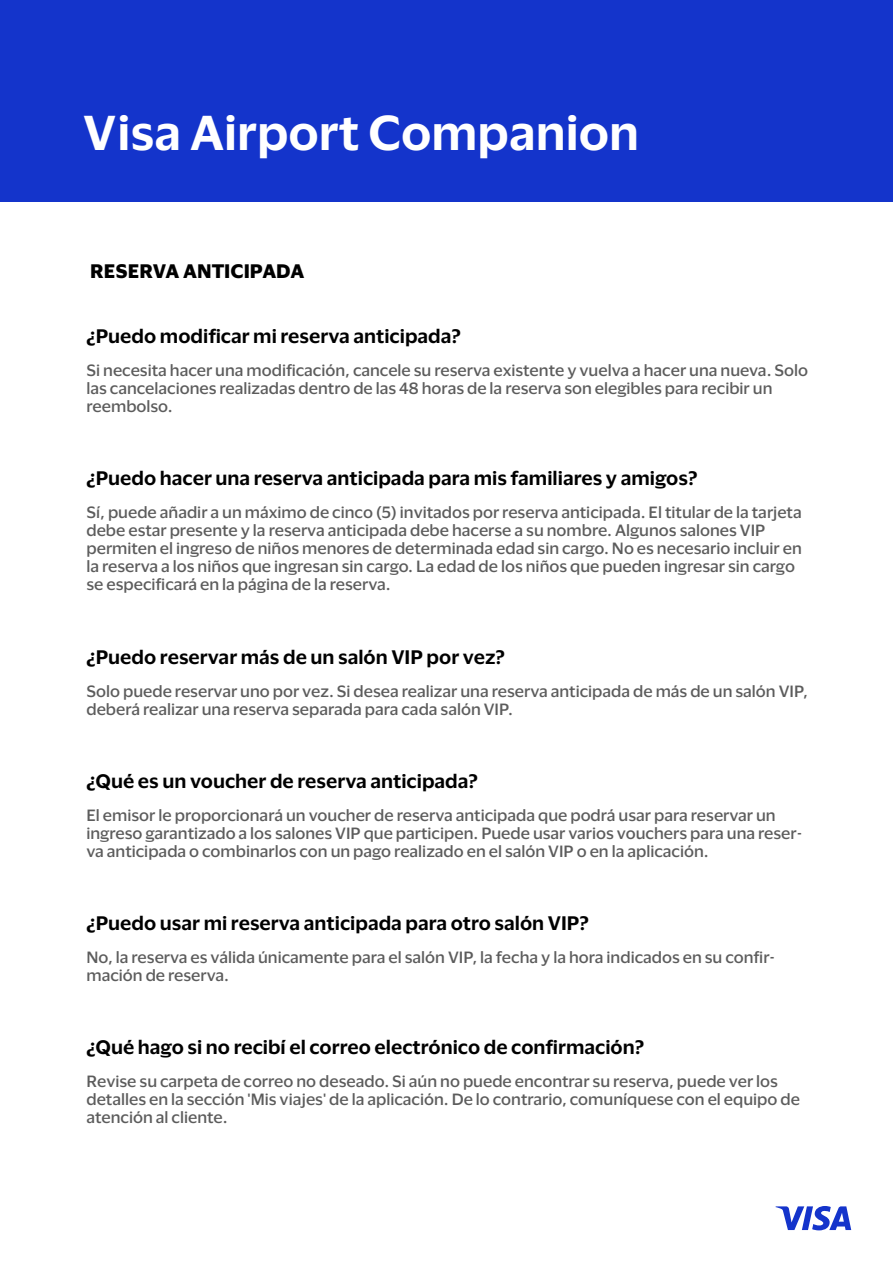
<style>
.page{position:relative;width:893px;height:1263px;background:#fff}
.page>*{position:absolute;margin:0;border:0;box-sizing:border-box;transform-origin:0 0}
.t1{font:600 45px "Visa Dialect";color:#fff}
.t2{font:600 18px "Visa Dialect";color:#000}
.t3{font:700 18px "Visa Dialect";color:#000}
.t4{font:500 15px/18px "Visa Dialect";color:#5c5c5c}
</style>
<div class="page">
<div style="left:0;top:0;width:892px;height:201px;background:#1434cb"></div>
<svg style="left:776px;top:1206px;width:75px;height:24px"></svg>
<h1 class="t1" style="left:83px;top:97px;width:557px">Visa Airport Companion</h1>
<p class="t3" style="left:90px;top:257px;width:216px">RESERVA ANTICIPADA</p>
<p class="t2" style="left:86px;top:322px;width:376px">¿Puedo modificar mi reserva anticipada?</p>
<p class="t4" style="left:86px;top:360px;width:723px">Si necesita hacer una modificación, cancele su reserva existente y vuelva a hacer una nueva. Solo las cancelaciones realizadas dentro de las 48 horas de la reserva son elegibles para recibir un reembolso.</p>
<p class="t2" style="left:86px;top:464px;width:612px">¿Puedo hacer una reserva anticipada para mis familiares y amigos?</p>
<p class="t4" style="left:86px;top:502px;width:717px">Sí, puede añadir a un máximo de cinco (5) invitados por reserva anticipada. El titular de la tarjeta debe estar presente y la reserva anticipada debe hacerse a su nombre. Algunos salones VIP permiten el ingreso de niños menores de determinada edad sin cargo. No es necesario incluir en la reserva a los niños que ingresan sin cargo. La edad de los niños que pueden ingresar sin cargo se especificará en la página de la reserva.</p>
<p class="t2" style="left:86px;top:642px;width:420px">¿Puedo reservar más de un salón VIP por vez?</p>
<p class="t4" style="left:86px;top:681px;width:723px">Solo puede reservar uno por vez. Si desea realizar una reserva anticipada de más de un salón VIP, deberá realizar una reserva separada para cada salón VIP.</p>
<p class="t2" style="left:86px;top:767px;width:393px">¿Qué es un voucher de reserva anticipada?</p>
<p class="t4" style="left:86px;top:805px;width:717px">El emisor le proporcionará un voucher de reserva anticipada que podrá usar para reservar un ingreso garantizado a los salones VIP que participen. Puede usar varios vouchers para una reser&shy;va anticipada o combinarlos con un pago realizado en el salón VIP o en la aplicación.</p>
<p class="t2" style="left:86px;top:909px;width:504px">¿Puedo usar mi reserva anticipada para otro salón VIP?</p>
<p class="t4" style="left:86px;top:947px;width:690px">No, la reserva es válida únicamente para el salón VIP, la fecha y la hora indicados en su confir&shy;mación de reserva.</p>
<p class="t2" style="left:86px;top:1033px;width:559px">¿Qué hago si no recibí el correo electrónico de confirmación?</p>
<p class="t4" style="left:86px;top:1071px;width:715px">Revise su carpeta de correo no deseado. Si aún no puede encontrar su reserva, puede ver los detalles en la sección 'Mis viajes' de la aplicación. De lo contrario, comuníquese con el equipo de atención al cliente.</p>
</div>
